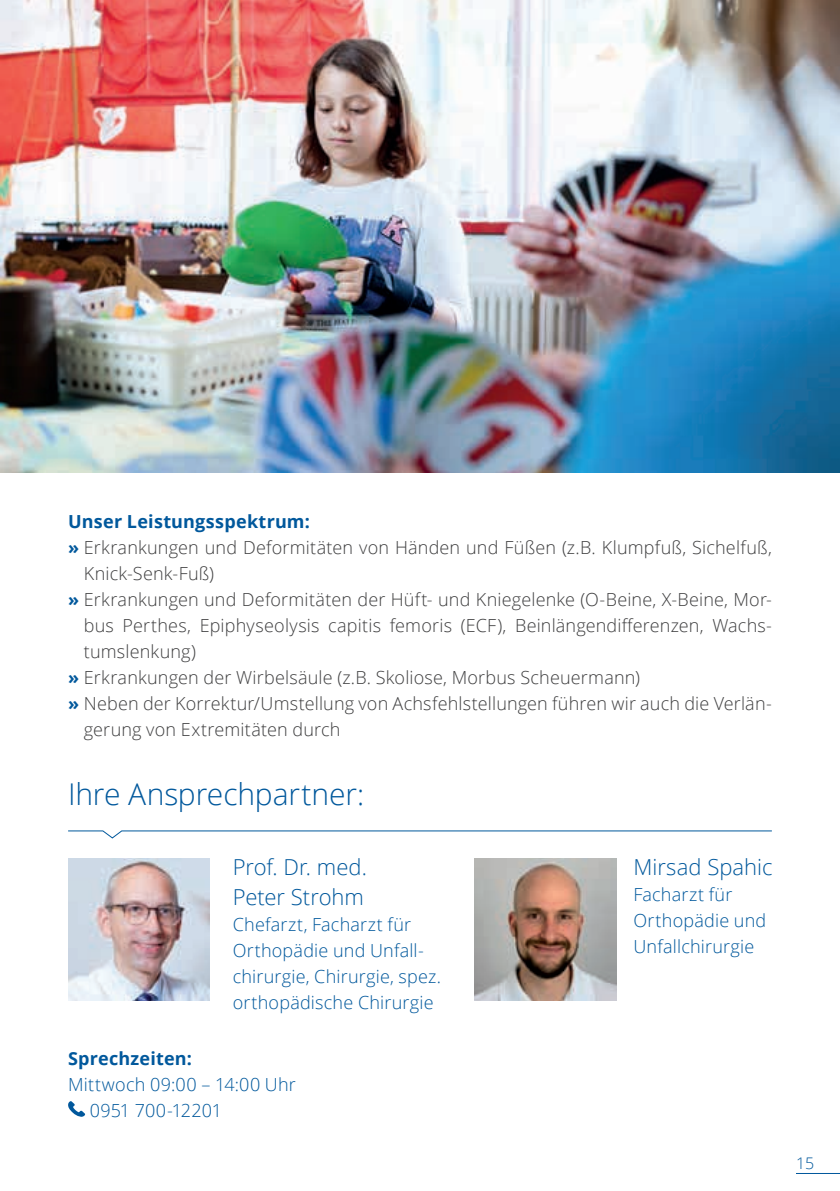
<style>
.page{position:relative;width:840px;height:1191px;background:#fff}
.page>*{position:absolute;margin:0;border:0;box-sizing:border-box;transform-origin:0 0}
.t1{font:300 30px "Open Sans";letter-spacing:-.005em;color:#01589c}
.t2{font:300 22px/30px "Open Sans";color:#01589c}
.t3{font:300 18px "Open Sans";letter-spacing:.01em;color:#3e3e3f}
.t4{font:300 18px/26px "Open Sans";letter-spacing:.01em;color:#01589c}
.t5{font:700 18px "Open Sans";letter-spacing:.01em;color:#01589c}
.t6{font:300 16px "Open Sans";color:#01589c}
.s1{font-weight:700;color:#01589c}
.s2{color:#fff}
</style>
<div class="page">
<hr style="left:795px;top:1173px;width:44px;height:1px;background:#01589c">
<img style="left:0;top:0;width:839px;height:473px">
<svg style="left:68px;top:1101px;width:17px;height:16px"></svg>
<svg style="left:68px;top:830px;width:704px;height:9px"></svg>
<img style="left:474px;top:858px;width:142px;height:142px">
<img style="left:68px;top:858px;width:142px;height:142px">
<p class="t5" style="left:68px;top:509px;width:243px">Unser Leistungsspektrum:</p>
<p class="t3" style="left:68px;top:535px;width:704px"><span class="s1">»</span> Erkrankungen und Deformitäten von Händen und Füßen (z.B. Klumpfuß, Sichelfuß,</p>
<p class="t3" style="left:84px;top:561px;width:132px">Knick-Senk-Fuß)</p>
<p class="t3" style="left:68px;top:587px;width:704px"><span class="s1">»</span> Erkrankungen und Deformitäten der Hüft- und Kniegelenke (O-Beine, X-Beine, Mor-</p>
<p class="t3" style="left:84px;top:613px;width:689px">bus Perthes, Epiphyseolysis capitis femoris (ECF), Beinlängendifferenzen, Wachs-</p>
<p class="t3" style="left:84px;top:639px;width:114px">tumslenkung)</p>
<p class="t3" style="left:68px;top:665px;width:573px"><span class="s1">»</span> Erkrankungen der Wirbelsäule (z.B. Skoliose, Morbus Scheuermann)</p>
<p class="t3" style="left:68px;top:691px;width:704px"><span class="s1">»</span> Neben der Korrektur/Umstellung von Achsfehlstellungen führen wir auch die Verlän-</p>
<p class="t3" style="left:84px;top:717px;width:258px">gerung von Extremitäten durch</p>
<h1 class="t1" style="left:68px;top:773px;width:298px">Ihre Ansprechpartner:</h1>
<p class="t2" style="left:232px;top:851px;width:136px">Prof. Dr. med.<br>Peter Strohm</p>
<p class="t4" style="left:232px;top:911px;width:210px">Chefarzt, Facharzt für<br>Orthopädie und Unfall&shy;chirurgie, Chirurgie, spez. orthopädische Chirurgie</p>
<p class="t5" style="left:68px;top:1045px;width:125px">Sprechzeiten:</p>
<p class="t4" style="left:90px;top:1070px;width:207px;text-indent:-22px">Mittwoch 09:00 – 14:00 Uhr<br>0951 700-12201</p>
<p class="t2" style="left:633px;top:852px;width:140px">Mirsad Spahic</p>
<p class="t4" style="left:633px;top:881px;width:134px">Facharzt für<br>Orthopädie und<br>Unfallchirurgie<span class="s2">h</span></p>
<p class="t6" style="left:795px;top:1152px;width:20px">15</p>
</div>
